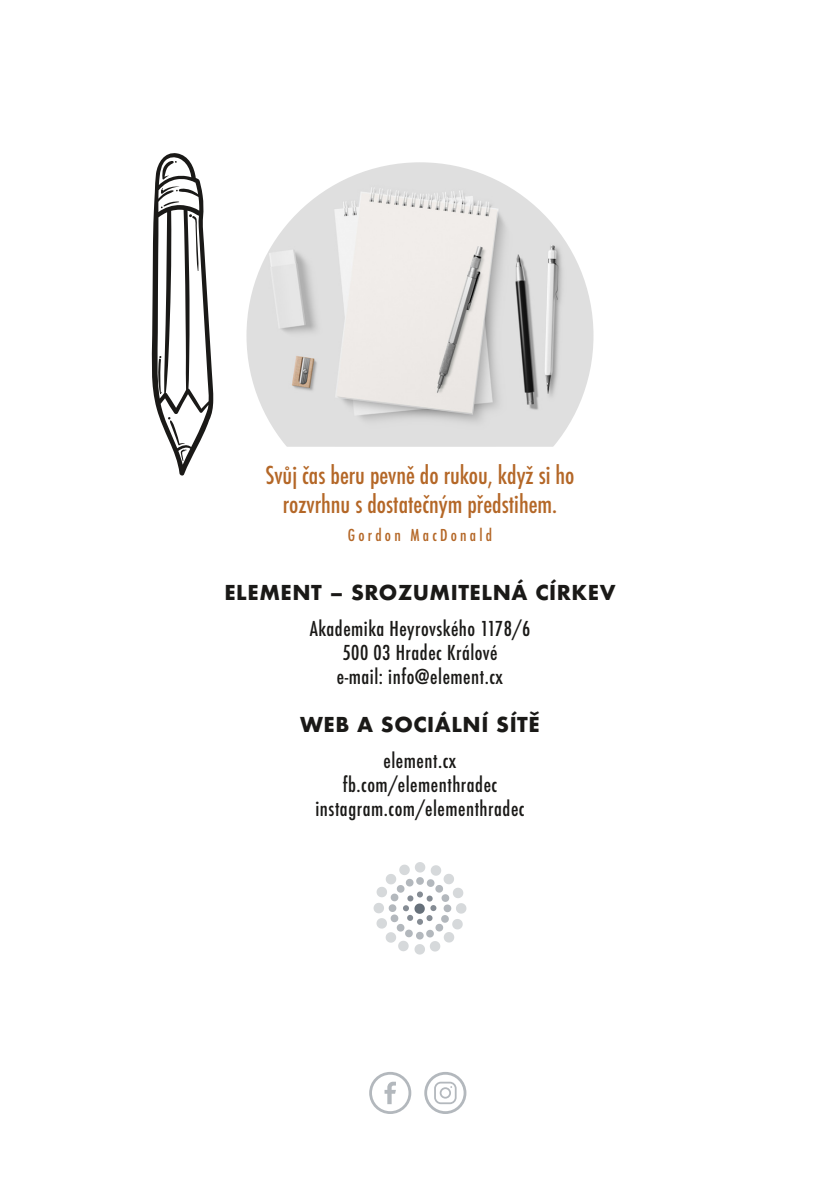
<style>
.page{position:relative;width:840px;height:1191px;background:#fff}
.page>*{position:absolute;margin:0;border:0;box-sizing:border-box;transform-origin:0 0}
.t1{font:500 condensed 24px "Futura";color:#b46727}
.t2{font:500 condensed 20px "Futura";letter-spacing:.025em;color:#1a1917}
.t3{font:700 20px "Futura";letter-spacing:.025em;color:#1a1917}
.t4{font:500 condensed 16px "Futura";letter-spacing:.2em;color:#b46727}
</style>
<div class="page">
<img style="left:247px;top:163px;width:345px;height:284px">
<svg style="left:151px;top:153px;width:62px;height:323px"></svg>
<svg style="left:373px;top:862px;width:93px;height:92px"></svg>
<svg style="left:369px;top:1072px;width:42px;height:42px"></svg>
<svg style="left:424px;top:1072px;width:42px;height:42px"></svg>
<p class="t1" style="left:265px;top:460px;width:310px">Svůj čas beru pevně do rukou, když si ho</p>
<p class="t1" style="left:282px;top:489px;width:276px">rozvrhnu s dostatečným předstihem.</p>
<p class="t4" style="left:347px;top:525px;width:146px">Gordon MacDonald</p>
<p class="t3" style="left:224px;top:578px;width:392px">ELEMENT – SROZUMITELNÁ CÍRKEV</p>
<p class="t2" style="left:309px;top:616px;width:222px">Akademika Heyrovského 1178/6</p>
<p class="t2" style="left:342px;top:640px;width:156px">500 03 Hradec Králové</p>
<p class="t2" style="left:337px;top:664px;width:168px">e-mail: info@element.cx</p>
<p class="t3" style="left:300px;top:710px;width:241px">WEB A SOCIÁLNÍ SÍTĚ</p>
<p class="t2" style="left:383px;top:748px;width:74px">element.cx</p>
<p class="t2" style="left:342px;top:772px;width:156px">fb.com/elementhradec</p>
<p class="t2" style="left:315px;top:796px;width:210px">instagram.com/elementhradec</p>
</div>
